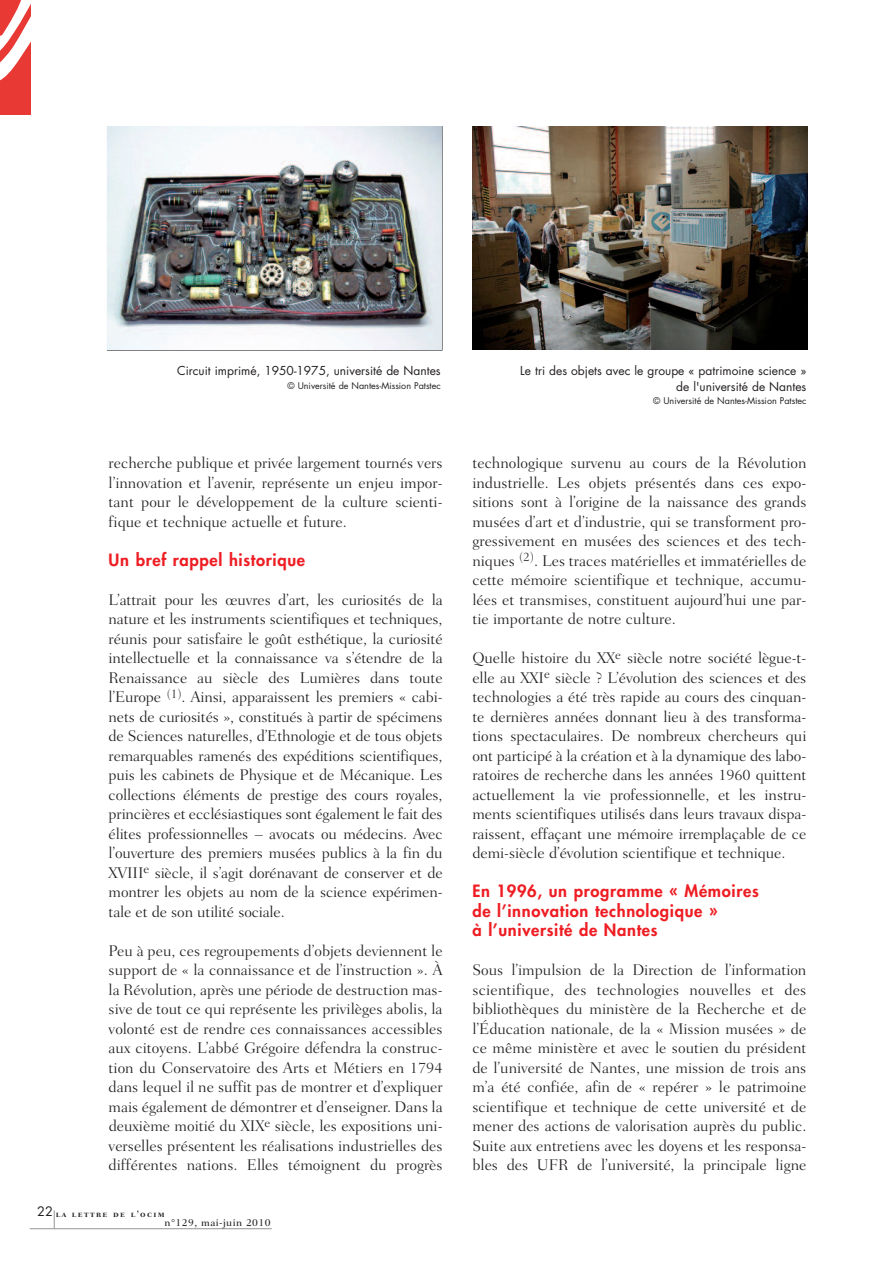
<style>
.page{position:relative;width:893px;height:1263px;background:#fff}
.page>*{position:absolute;margin:0;border:0;box-sizing:border-box;transform-origin:0 0}
.t1{font:800 16.5px/19.5px "Futura";letter-spacing:.04em;color:#ee1d23}
.t2{font:300 15.75px/19.5px "Fairfield LH";color:#231f20;text-align:justify}
.t3{font:12px/15.8px "Futura";color:#231f20;text-align:right}
.t4{font:500 10.5px "Fairfield LH";letter-spacing:.04em;color:#231f20}
.t5{font:9px "Futura";color:#231f20}
.t6{font:9px "Fairfield LH Bold SC";letter-spacing:.15em;color:#231f20}
.s1{font-family:"Futura";font-size:12.75px}
</style>
<div class="page">
<svg style="left:54px;top:1210px;width:1px;height:18px"></svg>
<hr style="left:30px;top:1228px;width:242px;height:1px;background:#939598">
<svg style="left:0;top:0;width:30px;height:114px"></svg>
<img style="left:108px;top:127px;width:334px;height:223px">
<img style="left:472px;top:126px;width:335px;height:223px">
<p class="t3" style="left:177px;top:364px;width:265px">Circuit imprimé, 1950-1975, université de Nantes</p>
<p class="t5" style="left:287px;top:381px;width:155px">© Université de Nantes-Mission Patstec</p>
<p class="t2" style="left:109px;top:454px;width:335px">recherche publique et privée largement tournés vers l’innovation et l’avenir, représente un enjeu impor&shy;tant pour le développement de la culture scienti&shy;fique et technique actuelle et future.</p>
<p class="t1" style="left:109px;top:551px;width:198px">Un bref rappel historique</p>
<p class="t2" style="left:109px;top:591px;width:335px">L’attrait pour les œuvres d’art, les curiosités de la nature et les instruments scientifiques et techniques, réunis pour satisfaire le goût esthétique, la curiosité intellectuelle et la connaissance va s’étendre de la Renaissance au siècle des Lumières dans toute l’Europe <sup>(1)</sup>. Ainsi, apparaissent les premiers « cabi&shy;nets de curiosités », constitués à partir de spécimens de Sciences naturelles, d’Ethnologie et de tous objets remarquables ramenés des expéditions scientifiques, puis les cabinets de Physique et de Mécanique. Les collections éléments de prestige des cours royales, princières et ecclésiastiques sont également le fait des élites professionnelles – avocats ou médecins. Avec l’ouverture des premiers musées publics à la fin du XVIII<sup>e</sup> siècle, il s’agit dorénavant de conserver et de montrer les objets au nom de la science expérimen&shy;tale et de son utilité sociale.</p>
<p class="t2" style="left:109px;top:942px;width:336px">Peu à peu, ces regroupements d’objets deviennent le support de « la connaissance et de l’instruction ». À la Révolution, après une période de destruction mas&shy;sive de tout ce qui représente les privilèges abolis, la volonté est de rendre ces connaissances accessibles aux citoyens. L’abbé Grégoire défendra la construc&shy;tion du Conservatoire des Arts et Métiers en 1794 dans lequel il ne suffit pas de montrer et d’expliquer mais également de démontrer et d’enseigner. Dans la deuxième moitié du XIX<sup>e</sup> siècle, les expositions uni&shy;verselles présentent les réalisations industrielles des différentes nations. Elles témoignent du progrès</p>
<p class="t6" style="left:37px;top:1210px;width:129px"><span class="s1">22</span> la lettre de l’ocim</p>
<p class="t4" style="left:165px;top:1218px;width:108px">n°129, mai-juin 2010</p>
<p class="t3" style="left:520px;top:364px;width:288px">Le tri des objets avec le groupe « patrimoine science » de l'université de Nantes</p>
<p class="t5" style="left:653px;top:397px;width:155px">© Université de Nantes-Mission Patstec</p>
<p class="t2" style="left:472px;top:454px;width:336px">technologique survenu au cours de la Révolution industrielle. Les objets présentés dans ces expo&shy;sitions sont à l’origine de la naissance des grands musées d’art et d’industrie, qui se transforment pro&shy;gressivement en musées des sciences et des tech&shy;niques <sup>(2)</sup>. Les traces matérielles et immatérielles de cette mémoire scientifique et technique, accumu&shy;lées et transmises, constituent aujourd’hui une par&shy;tie importante de notre culture.</p>
<p class="t2" style="left:472px;top:649px;width:335px">Quelle histoire du XX<sup>e</sup> siècle notre société lègue-t&shy;elle au XXI<sup>e</sup> siècle ? L’évolution des sciences et des technologies a été très rapide au cours des cinquan&shy;te dernières années donnant lieu à des transforma&shy;tions spectaculaires. De nombreux chercheurs qui ont participé à la création et à la dynamique des labo&shy;ratoires de recherche dans les années 1960 quittent actuellement la vie professionnelle, et les instru&shy;ments scientifiques utilisés dans leurs travaux dispa&shy;raissent, effaçant une mémoire irremplaçable de ce demi-siècle d’évolution scientifique et technique.</p>
<p class="t1" style="left:472px;top:882px;width:288px">En 1996, un programme « Mémoires de l’innovation technologique »<br>à l’université de Nantes</p>
<p class="t2" style="left:472px;top:961px;width:335px">Sous l’impulsion de la Direction de l’information scientifique, des technologies nouvelles et des bibliothèques du ministère de la Recherche et de l’Éducation nationale, de la « Mission musées » de ce même ministère et avec le soutien du président de l’université de Nantes, une mission de trois ans m’a été confiée, afin de « repérer » le patrimoine scientifique et technique de cette université et de mener des actions de valorisation auprès du public.<br>Suite aux entretiens avec les doyens et les responsa&shy;bles des UFR de l’université, la principale ligne</p>
</div>
